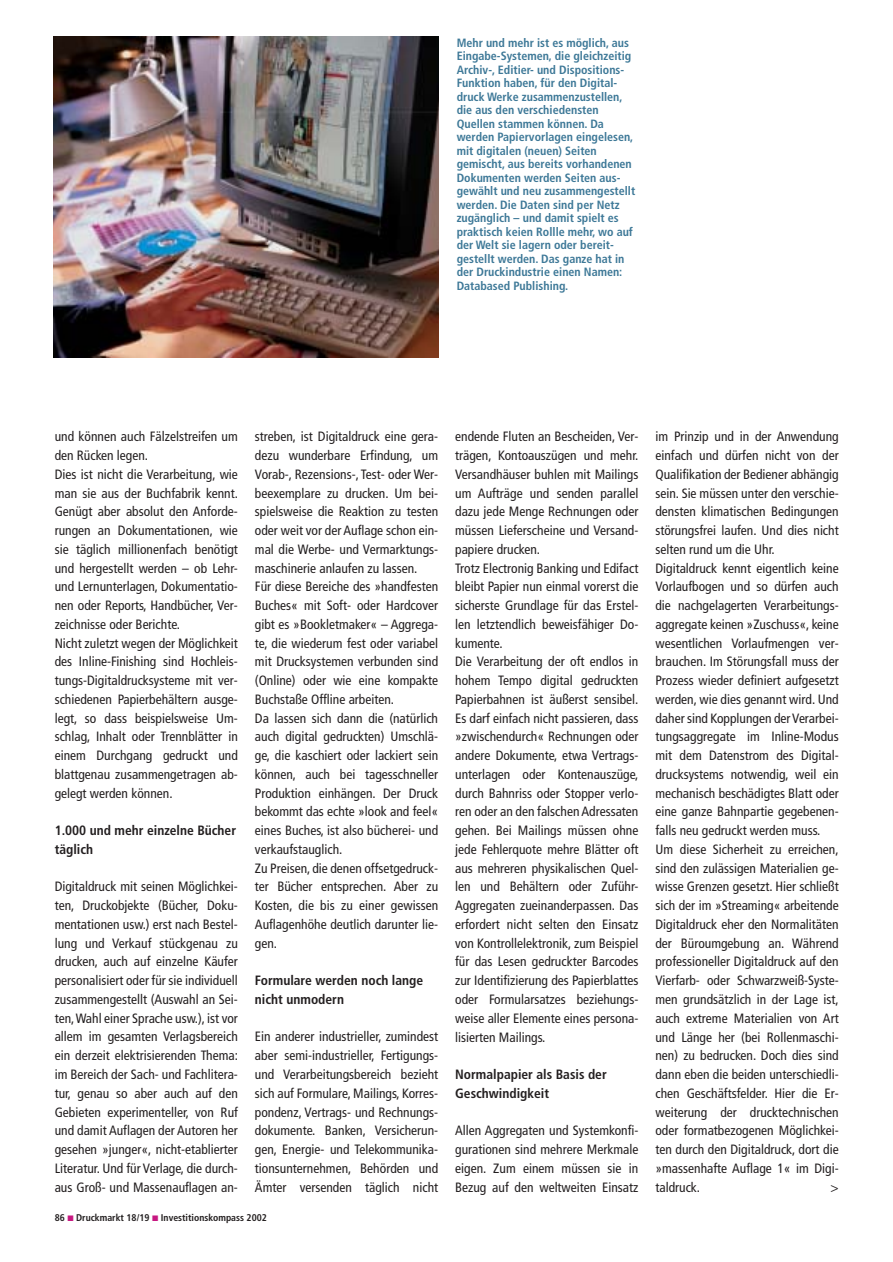
<style>
.page{position:relative;width:893px;height:1262px;background:#fff}
.page>*{position:absolute;margin:0;border:0;box-sizing:border-box;transform-origin:0 0}
.t1{font:condensed 13.5px/18.8px "Frutiger";color:#231f20}
.t2{font:700 condensed 13.5px/18.8px "Frutiger";color:#231f20}
.t3{font:700 condensed 12px/13.5px "Frutiger";color:#3d7897}
.t4{font:700 condensed 9.75px "Frutiger";color:#231f20}
</style>
<div class="page">
<img style="left:53px;top:36px;width:385px;height:321px">
<p class="t3" style="left:456px;top:37px;width:180px">Mehr und mehr ist es möglich, aus<br>Eingabe-Systemen, die gleichzeitig<br>Archiv-, Editier- und Dispositions-<br>Funktion haben, für den Digital&shy;druck Werke zusammenzustellen, die aus den verschiedensten<br>Quellen stammen können. Da werden Papiervorlagen eingelesen, mit digitalen (neuen) Seiten gemischt, aus bereits vorhandenen<br>Dokumenten werden Seiten aus&shy;gewählt und neu zusammengestellt werden. Die Daten sind per Netz zugänglich – und damit spielt es praktisch keien Rollle mehr, wo auf der Welt sie lagern oder bereit&shy;gestellt werden. Das ganze hat in der Druckindustrie einen Namen:<br>Databased Publishing.</p>
<p class="t1" style="left:55px;top:428px;width:185px">und können auch Fälzelstreifen um den Rücken legen.<br>Dies ist nicht die Verarbeitung, wie man sie aus der Buchfabrik kennt.<br>Genügt aber absolut den Anforde&shy;rungen an Dokumentationen, wie sie täglich millionenfach benötigt und hergestellt werden – ob Lehr&shy;und Lernunterlagen, Dokumentatio&shy;nen oder Reports, Handbücher, Ver&shy;zeichnisse oder Berichte.<br>Nicht zuletzt wegen der Möglichkeit des Inline-Finishing sind Hochleis&shy;tungs-Digitaldrucksysteme mit ver&shy;schiedenen Papierbehältern ausge&shy;legt, so dass beispielsweise Um&shy;schlag, Inhalt oder Trennblätter in einem Durchgang gedruckt und blattgenau zusammengetragen ab&shy;gelegt werden können.</p>
<p class="t2" style="left:55px;top:822px;width:183px">1.000 und mehr einzelne Bücher täglich</p>
<p class="t1" style="left:55px;top:878px;width:185px;text-align:justify">Digitaldruck mit seinen Möglichkei&shy;ten, Druckobjekte (Bücher, Doku&shy;mentationen usw.) erst nach Bestel&shy;lung und Verkauf stückgenau zu drucken, auch auf einzelne Käufer personalisiert oder für sie individuell zusammengestellt (Auswahl an Sei&shy;ten,Wahl einer Sprache usw.), ist vor allem im gesamten Verlagsbereich ein derzeit elektrisierenden Thema: im Bereich der Sach- und Fachlitera&shy;tur, genau so aber auch auf den Gebieten experimenteller, von Ruf und damit Auflagen der Autoren her gesehen »junger«, nicht-etablierter Literatur. Und für Verlage, die durch&shy;aus Groß- und Massenauflagen an-</p>
<p class="t1" style="left:255px;top:428px;width:185px">streben, ist Digitaldruck eine gera&shy;dezu wunderbare Erfindung, um<br>Vorab-, Rezensions-, Test- oder Wer&shy;beexemplare zu drucken. Um bei&shy;spielsweise die Reaktion zu testen oder weit vor der Auflage schon ein&shy;mal die Werbe- und Vermarktungs&shy;maschinerie anlaufen zu lassen.<br>Für diese Bereiche des »handfesten<br>Buches« mit Soft- oder Hardcover gibt es »Bookletmaker« – Aggrega&shy;te, die wiederum fest oder variabel mit Drucksystemen verbunden sind (Online) oder wie eine kompakte<br>Buchstaße Offline arbeiten.<br>Da lassen sich dann die (natürlich auch digital gedruckten) Umschlä&shy;ge, die kaschiert oder lackiert sein können, auch bei tagesschneller<br>Produktion einhängen. Der Druck bekommt das echte »look and feel« eines Buches, ist also bücherei- und verkaufstauglich.<br>Zu Preisen, die denen offsetgedruck&shy;ter Bücher entsprechen. Aber zu<br>Kosten, die bis zu einer gewissen<br>Auflagenhöhe deutlich darunter lie&shy;gen.</p>
<p class="t2" style="left:255px;top:972px;width:170px">Formulare werden noch lange nicht unmodern</p>
<p class="t1" style="left:255px;top:1028px;width:185px;text-align:justify">Ein anderer industrieller, zumindest aber semi-industrieller, Fertigungs&shy;und Verarbeitungsbereich bezieht sich auf Formulare, Mailings, Korres&shy;pondenz, Vertrags- und Rechnungs&shy;dokumente. Banken, Versicherun&shy;gen, Energie- und Telekommunika&shy;tionsunternehmen, Behörden und Ämter versenden täglich nicht</p>
<p class="t4" style="left:55px;top:1213px;width:214px">86 Druckmarkt 18/19 Investitionskompass 2002</p>
<p class="t1" style="left:455px;top:428px;width:185px">endende Fluten an Bescheiden, Ver&shy;trägen, Kontoauszügen und mehr.<br>Versandhäuser buhlen mit Mailings um Aufträge und senden parallel dazu jede Menge Rechnungen oder müssen Lieferscheine und Versand&shy;papiere drucken.<br>Trotz Electronig Banking und Edifact bleibt Papier nun einmal vorerst die sicherste Grundlage für das Erstel&shy;len letztendlich beweisfähiger Do&shy;kumente.<br>Die Verarbeitung der oft endlos in hohem Tempo digital gedruckten Papierbahnen ist äußerst sensibel.<br>Es darf einfach nicht passieren, dass »zwischendurch« Rechnungen oder andere Dokumente, etwa Vertrags&shy;unterlagen oder Kontenauszüge, durch Bahnriss oder Stopper verlo&shy;ren oder an den falschen Adressaten gehen. Bei Mailings müssen ohne jede Fehlerquote mehre Blätter oft aus mehreren physikalischen Quel&shy;len und Behältern oder Zuführ-Aggregaten zueinanderpassen. Das erfordert nicht selten den Einsatz von Kontrollelektronik, zum Beispiel für das Lesen gedruckter Barcodes zur Identifizierung des Papierblattes oder Formularsatzes beziehungs&shy;weise aller Elemente eines persona&shy;lisierten Mailings.</p>
<p class="t2" style="left:455px;top:1066px;width:153px">Normalpapier als Basis der<br>Geschwindigkeit</p>
<p class="t1" style="left:455px;top:1122px;width:185px;text-align:justify">Allen Aggregaten und Systemkonfi&shy;gurationen sind mehrere Merkmale eigen. Zum einem müssen sie in Bezug auf den weltweiten Einsatz</p>
<p class="t1" style="left:655px;top:428px;width:185px">im Prinzip und in der Anwendung einfach und dürfen nicht von der Qualifikation der Bediener abhängig sein. Sie müssen unter den verschie&shy;densten klimatischen Bedingungen störungsfrei laufen. Und dies nicht selten rund um die Uhr.<br>Digitaldruck kennt eigentlich keine Vorlaufbogen und so dürfen auch die nachgelagerten Verarbeitungs&shy;aggregate keinen »Zuschuss«, keine wesentlichen Vorlaufmengen ver&shy;brauchen. Im Störungsfall muss der Prozess wieder definiert aufgesetzt werden, wie dies genannt wird. Und daher sind Kopplungen der Verarbei&shy;tungsaggregate im Inline-Modus mit dem Datenstrom des Digital&shy;drucksystems notwendig, weil ein mechanisch beschädigtes Blatt oder eine ganze Bahnpartie gegebenen&shy;falls neu gedruckt werden muss.<br>Um diese Sicherheit zu erreichen, sind den zulässigen Materialien ge&shy;wisse Grenzen gesetzt. Hier schließt sich der im »Streaming« arbeitende Digitaldruck eher den Normalitäten der Büroumgebung an. Während professioneller Digitaldruck auf den Vierfarb- oder Schwarzweiß-Syste&shy;men grundsätzlich in der Lage ist, auch extreme Materialien von Art und Länge her (bei Rollenmaschi&shy;nen) zu bedrucken. Doch dies sind dann eben die beiden unterschiedli&shy;chen Geschäftsfelder. Hier die Er&shy;weiterung der drucktechnischen oder formatbezogenen Möglichkei&shy;ten durch den Digitaldruck, dort die »massenhafte Auflage 1« im Digi&shy;taldruck.</p>
<p class="t1" style="left:830px;top:1178px;width:10px">&gt;</p>
</div>
